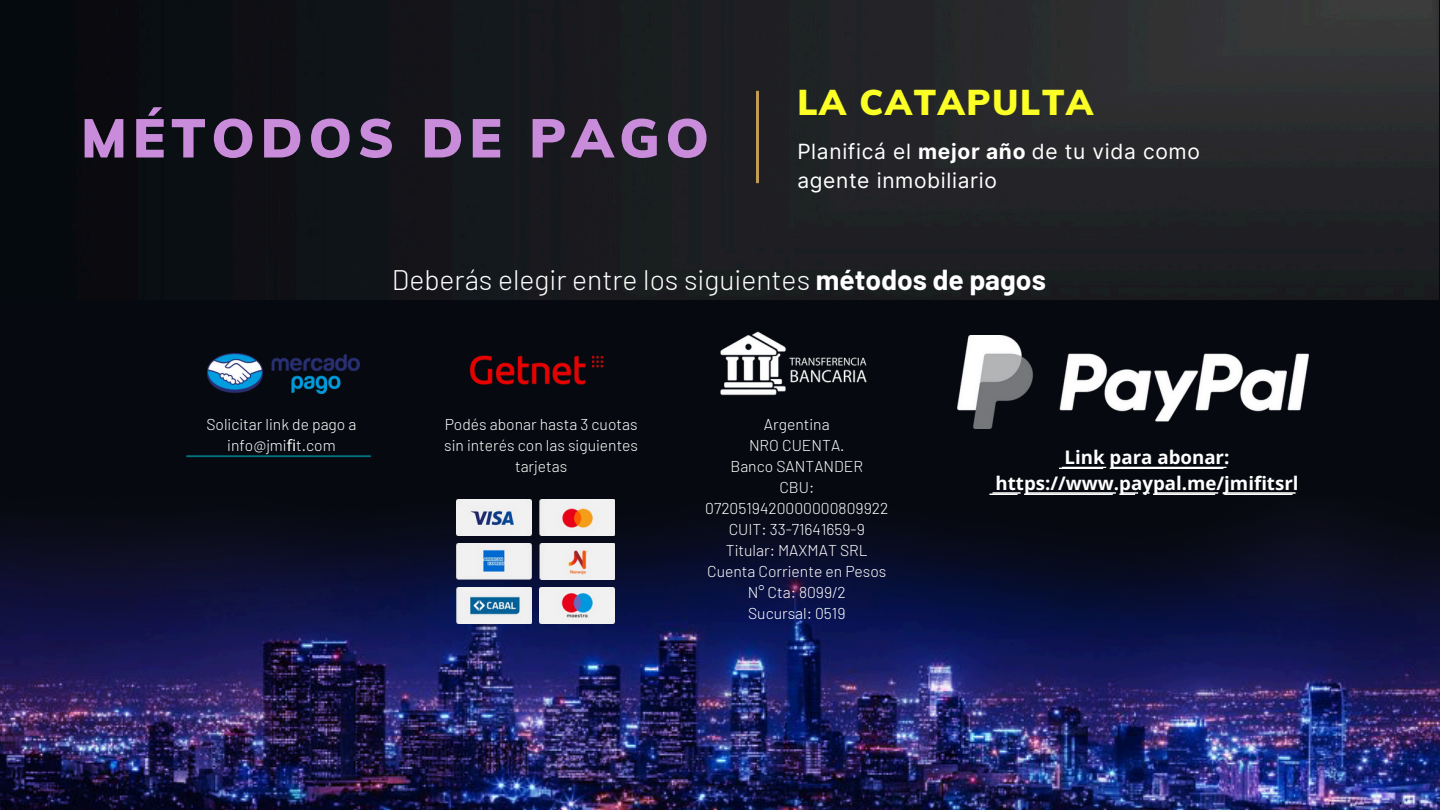
<style>
.page{position:relative;width:1440px;height:810px;background:#06090f}
.page>*{position:absolute;margin:0;border:0;box-sizing:border-box;transform-origin:0 0}
.t1{font:900 54px "Muli";letter-spacing:.105em;color:#c98cdb}
.t2{font:900 35.1px "Muli";letter-spacing:.045em;color:#fbff26}
.t3{font:300 28.3px "Barlow";color:#fff}
.t4{font:21px/28.5px "Inter";letter-spacing:.03em;color:#fff}
.t5{font:700 18.7px/25.5px "Open Sans";color:#fff;text-align:center}
.t6{font:300 15.7px/21px "Barlow";color:#fff;text-align:center}
.s1{font-weight:700}
.s2{font-family:"Noto Sans";font-weight:400}
</style>
<div class="page">
<img style="left:0;top:527px;width:1440px;height:283px">
<img style="left:266px;top:0;width:1172px;height:299px">
<img style="left:756px;top:85px;width:2px;height:104px">
<div style="left:266px;top:150px;width:133px;height:78px;background:#0f1419"></div>
<img style="left:266px;top:252px;width:912px;height:48px">
<img style="left:958px;top:335px;width:351px;height:93px">
<img style="left:152px;top:455px;width:252px;height:186px">
<img style="left:410px;top:499px;width:252px;height:142px">
<img style="left:271px;top:264px;width:919px;height:36px">
<img style="left:469px;top:355px;width:135px;height:30px">
<img style="left:457px;top:500px;width:75px;height:36px">
<img style="left:540px;top:500px;width:75px;height:36px">
<img style="left:457px;top:543px;width:75px;height:36px">
<img style="left:540px;top:543px;width:75px;height:36px">
<img style="left:457px;top:587px;width:75px;height:36px">
<img style="left:540px;top:587px;width:75px;height:36px">
<img style="left:667px;top:364px;width:252px;height:277px">
<img style="left:720px;top:331px;width:146px;height:66px">
<img style="left:207px;top:354px;width:152px;height:40px">
<svg style="left:989px;top:492px;width:307px;height:3px"></svg>
<svg style="left:1059px;top:467px;width:167px;height:2px"></svg>
<p class="t1" style="left:81px;top:103px;width:630px">MÉTODOS DE PAGO</p>
<h3 class="t2" style="left:797px;top:80px;width:297px">LA CATAPULTA</h3>
<p class="t4" style="left:797px;top:138px;width:404px">Planificá el <span class="s1">mejor año</span> de tu vida como agente inmobiliario</p>
<h1 class="t3" style="left:392px;top:261px;width:656px">Deberás elegir entre los siguientes <span class="s1">métodos de pagos</span></h1>
<p class="t6" style="left:206px;top:413px;width:152px">Solicitar link de pago a info@jmi<span class="s2">fi</span>t.com</p>
<h2 class="t6" style="left:444px;top:414px;width:195px">Podés abonar hasta 3 cuotas sin interés con las siguientes tarjetas</h2>
<h4 class="t6" style="left:705px;top:414px;width:185px">Argentina<br>NRO CUENTA.<br>Banco SANTANDER<br>CBU:<br>0720519420000000809922<br>CUIT: 33-71641659-9<br>Titular: MAXMAT SRL<br>Cuenta Corriente en Pesos<br>N° Cta: 8099/2<br>Sucursal: 0519</h4>
<p class="t5" style="left:996px;top:444px;width:305px">Link para abonar: https://www.paypal.me/jmifitsrl</p>
</div>
